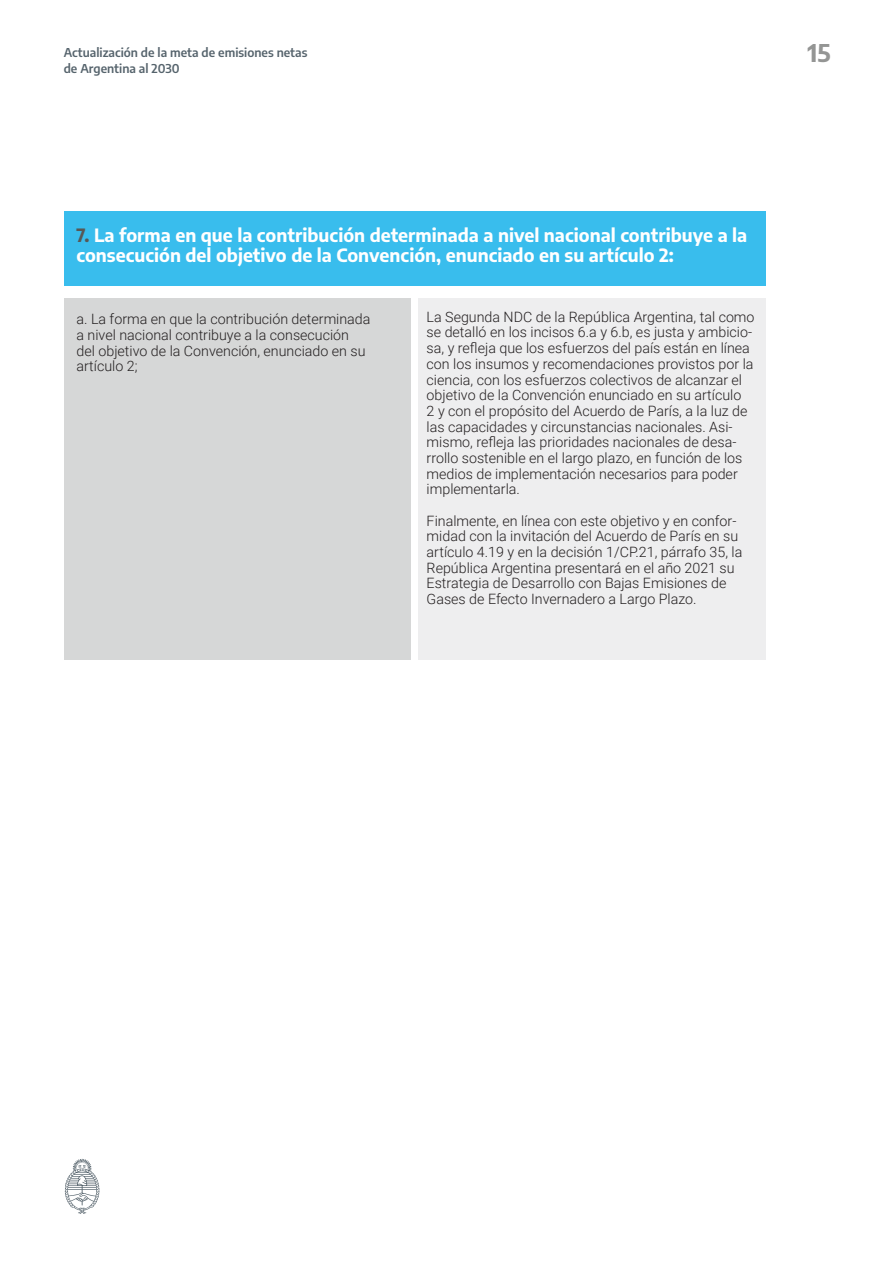
<style>
.page{position:relative;width:893px;height:1263px;background:#fff}
.page>*{position:absolute;margin:0;border:0;box-sizing:border-box;transform-origin:0 0}
.t1{font:700 24px "Encode Sans";color:#949594}
.t2{font:700 18px/19.8px "Encode Sans";color:#fff}
.t3{font:300 14.25px/15.8px "Roboto";color:#231f20}
.t4{font:600 12px/15.8px "Encode Sans";color:#55636c}
.s1{color:#575855}
</style>
<div class="page">
<svg style="left:65px;top:1159px;width:34px;height:55px"></svg>
<div style="left:418px;top:298px;width:347px;height:362px;background:#eeeeef"></div>
<div style="left:64px;top:298px;width:346px;height:362px;background:#d6d7d7"></div>
<div style="left:64px;top:212px;width:701px;height:74px;background:#39bded"></div>
<p class="t4" style="left:64px;top:44px;width:245px">Actualización de la meta de emisiones netas de Argentina al 2030</p>
<h1 class="t1" style="left:807px;top:35px;width:25px">15</h1>
<p class="t2" style="left:77px;top:225px;width:672px"><span class="s1">7.</span> La forma en que la contribución determinada a nivel nacional contribuye a la consecución del objetivo de la Convención, enunciado en su artículo 2:</p>
<p class="t3" style="left:77px;top:311px;width:295px">a. La forma en que la contribución determinada a nivel nacional contribuye a la consecución del objetivo de la Convención, enunciado en su artículo 2;</p>
<p class="t3" style="left:427px;top:308px;width:329px">La Segunda NDC de la República Argentina, tal como se detalló en los incisos 6.a y 6.b, es justa y ambicio&shy;sa, y refleja que los esfuerzos del país están en línea con los insumos y recomendaciones provistos por la ciencia, con los esfuerzos colectivos de alcanzar el objetivo de la Convención enunciado en su artículo<br>2 y con el propósito del Acuerdo de París, a la luz de las capacidades y circunstancias nacionales. Asi&shy;mismo, refleja las prioridades nacionales de desa&shy;rrollo sostenible en el largo plazo, en función de los medios de implementación necesarios para poder implementarla.</p>
<p class="t3" style="left:427px;top:512px;width:317px">Finalmente, en línea con este objetivo y en confor&shy;midad con la invitación del Acuerdo de París en su artículo 4.19 y en la decisión 1/CP.21, párrafo 35, la República Argentina presentará en el año 2021 su Estrategia de Desarrollo con Bajas Emisiones de Gases de Efecto Invernadero a Largo Plazo.</p>
</div>
